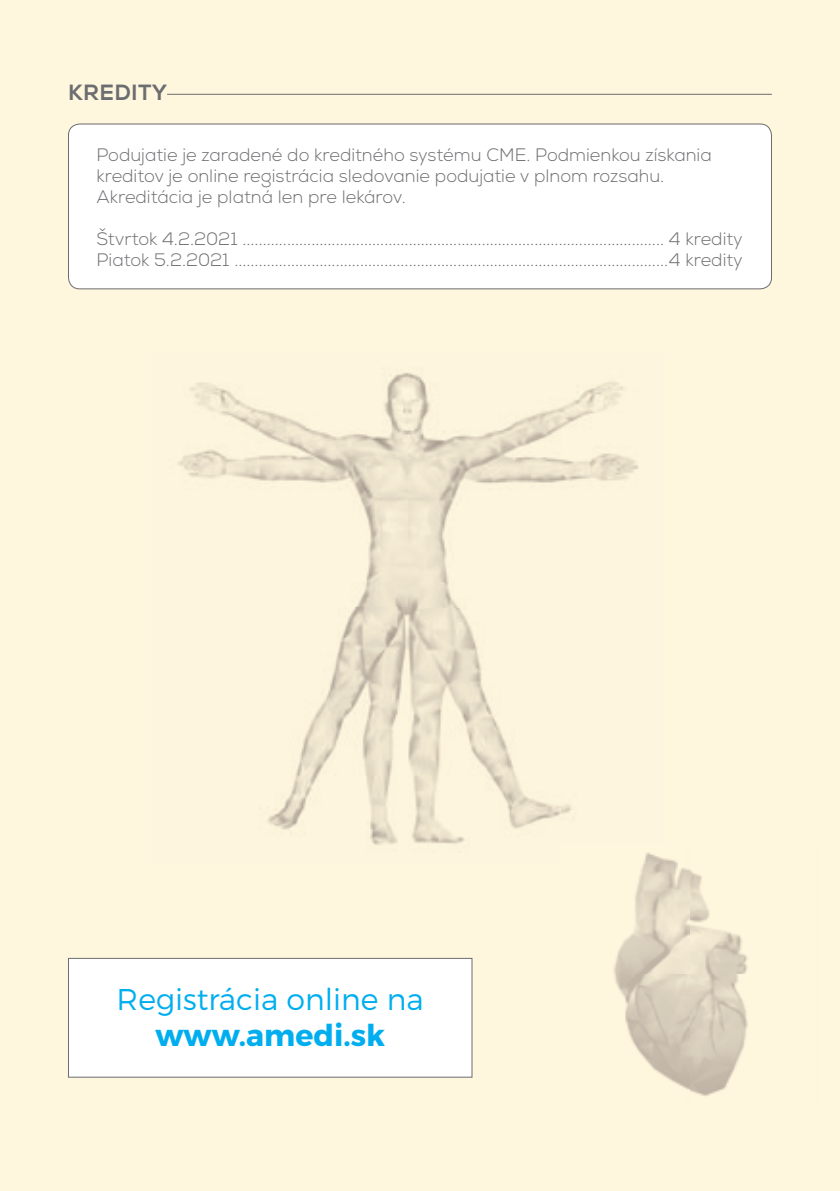
<style>
.page{position:relative;width:840px;height:1191px;background:#fff}
.page>*{position:absolute;margin:0;border:0;box-sizing:border-box;transform-origin:0 0}
.t1{font:300 30px "Montserrat";color:#00aeef}
.t2{font:700 30px "Montserrat";color:#00aeef}
.t3{font:800 22px "Nexa";letter-spacing:.015em;color:#6c6d70}
.t4{font:300 18px/21px "Nexa";color:#6c6d70}
</style>
<div class="page">
<div style="left:0;top:0;width:839px;height:1191px;background:#fef6dd"></div>
<div style="left:68px;top:958px;width:404px;height:119px;background:#fff;border:1px solid #6c6d70"></div>
<img style="left:614px;top:858px;width:134px;height:238px">
<img style="left:178px;top:372px;width:461px;height:473px">
<img style="left:614px;top:852px;width:49px;height:11px">
<div style="left:68px;top:124px;width:703px;height:165px;background:#fff;border-radius:11px"></div>
<div style="left:68px;top:124px;width:703px;height:165px;border:1px solid #6c6d70;border-radius:11px"></div>
<hr style="left:68px;top:94px;width:703px;height:1px;background:#6c6d70">
<div style="left:68px;top:83px;width:99px;height:16px;background:#fef6dd"></div>
<p class="t3" style="left:68px;top:79px;width:100px">KREDITY</p>
<p class="t4" style="left:96px;top:145px;width:616px">Podujatie je zaradené do kreditného systému CME. Podmienkou získania kreditov je online registrácia sledovanie podujatie v plnom rozsahu.<br>Akreditácia je platná len pre lekárov.</p>
<p class="t4" style="left:96px;top:229px;width:647px">Štvrtok 4.2.2021 ........................................................................................................ 4 kredity<br>Piatok 5.2.2021 ...........................................................................................................4 kredity</p>
<h1 class="t1" style="left:116px;top:981px;width:308px">Registrácia online na</h1>
<h1 class="t2" style="left:155px;top:1016px;width:231px">www.amedi.sk</h1>
</div>
